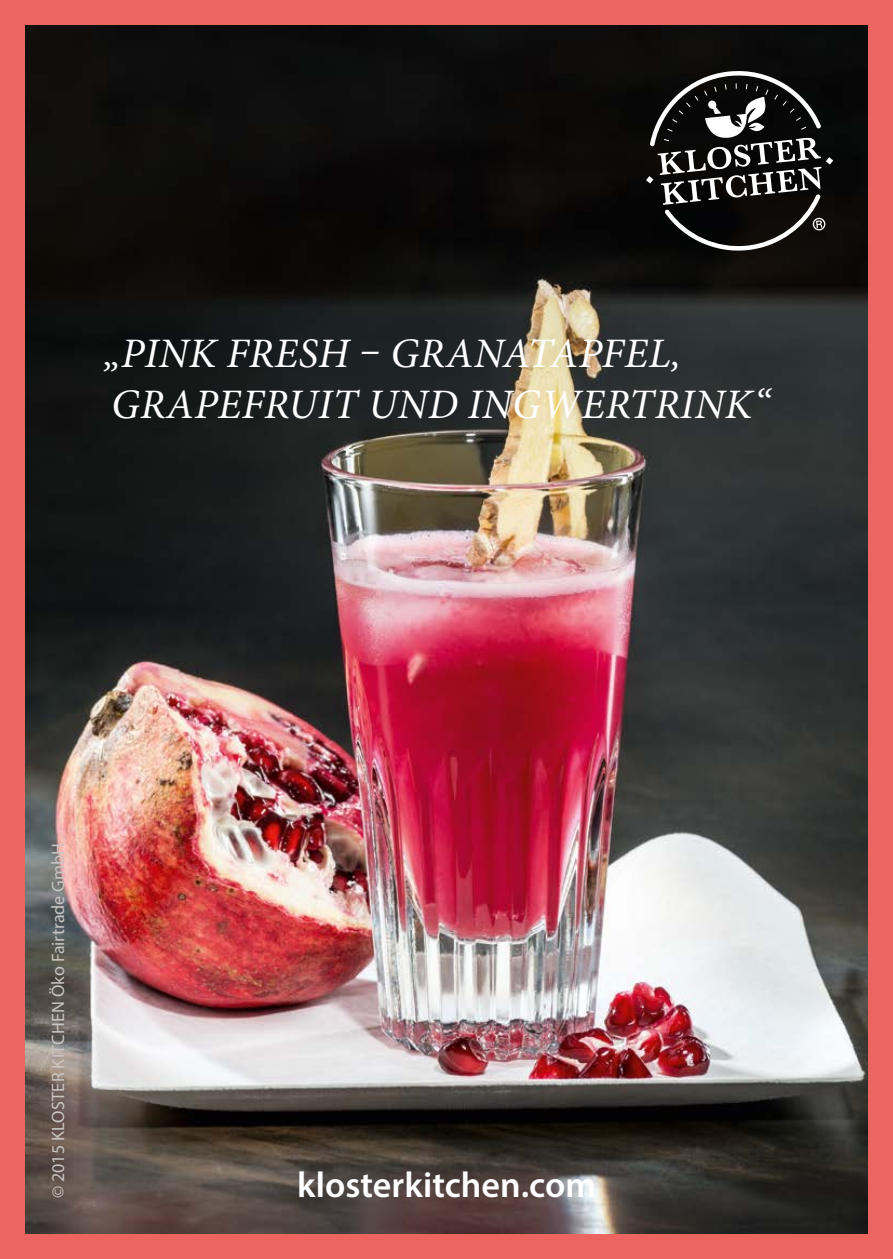
<style>
.page{position:relative;width:893px;height:1259px;background:#ec6560}
.page>*{position:absolute;margin:0;border:0;box-sizing:border-box;transform-origin:0 0}
.t1{font:italic 42px/50.4px "Minion Pro";letter-spacing:.01em;color:#fff}
.t2{font:600 36px "Myriad Pro";color:#fff}
.t3{font:18px "Myriad Pro";color:#c9c5c3}
</style>
<div class="page">
<img style="left:26px;top:26px;width:841px;height:1207px">
<svg style="left:646px;top:69px;width:187px;height:184px;background:#313130"></svg>
<p class="t1" style="left:104px;top:329px;width:668px">„PINK FRESH – GRANATAPFEL,<br>GRAPEFRUIT UND INGWERTRINK“</p>
<p class="t3" style="left:47px;top:1198px;width:356px;rotate:-90deg">© 2015 KLOSTER KITCHEN Öko Fairtrade GmbH</p>
<p class="t2" style="left:297px;top:1161px;width:300px">klosterkitchen.com</p>
</div>
